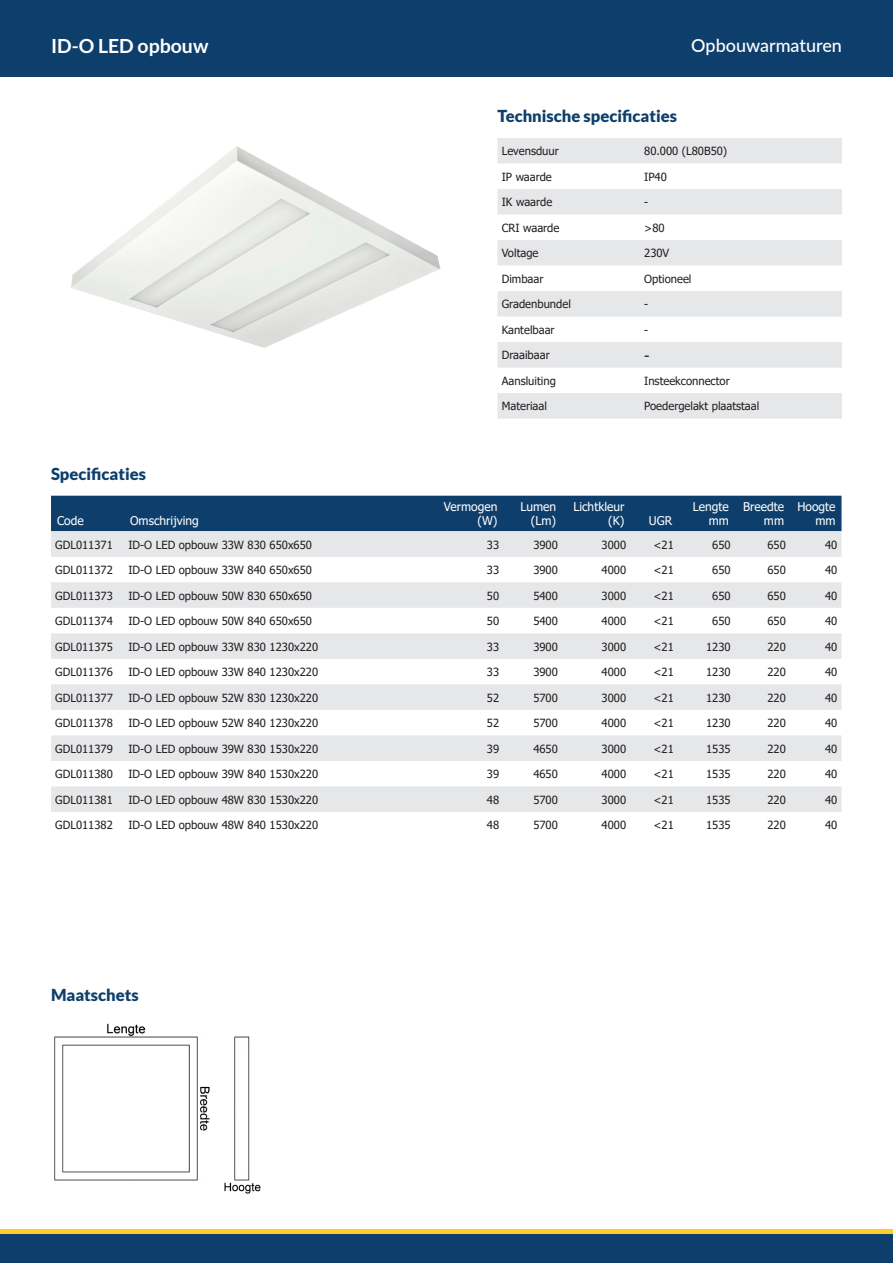
<style>
.page{position:relative;width:893px;height:1263px;background:#fff}
.page>*{position:absolute;margin:0;border:0;box-sizing:border-box;transform-origin:0 0}
.t1{font:700 19.5px "Lato";color:#fff}
.t2{font:500 18px "Lato";color:#fff}
.t3{font:900 16.5px "Lato";color:#0e3f6c}
.t4{font:15px "Tahoma";color:#231f20}
.t5{font:12px/14.4px "Tahoma";color:#fff;text-align:right}
.t6{font:11.25px "Tahoma";color:#231f20}
</style>
<div class="page">
<div style="left:0;top:1233px;width:893px;height:30px;background:#0e3f6c"></div>
<hr style="left:0;top:1229px;width:893px;height:4px;background:#fecd26">
<div style="left:0;top:0;width:893px;height:77px;background:#0e3f6c"></div>
<img style="left:71px;top:146px;width:369px;height:202px">
<div style="left:51px;top:496px;width:790px;height:35px;background:#0e3f6c"></div>
<svg style="left:51px;top:531px;width:790px;height:281px;fill:#e6e7e9"></svg>
<img style="left:54px;top:1023px;width:207px;height:171px">
<svg style="left:497px;top:138px;width:345px;height:281px;fill:#e6e7e9"></svg>
<h1 class="t1" style="left:51px;top:35px;width:159px">ID-O LED opbouw</h1>
<h2 class="t2" style="left:691px;top:32px;width:152px">Opbouwarmaturen</h2>
<h3 class="t3" style="left:51px;top:465px;width:97px">Specificaties</h3>
<p class="t5" style="left:57px;top:514px;width:28px">Code</p>
<p class="t5" style="left:130px;top:514px;width:70px">Omschrijving</p>
<h3 class="t3" style="left:497px;top:106px;width:181px">Technische specificaties</h3>
<p class="t6" style="left:502px;top:144px;width:59px">Levensduur</p>
<p class="t6" style="left:644px;top:144px;width:85px">80.000 (L80B50)</p>
<p class="t6" style="left:502px;top:169px;width:52px">IP waarde</p>
<p class="t6" style="left:644px;top:169px;width:24px">IP40</p>
<p class="t6" style="left:502px;top:195px;width:52px">IK waarde</p>
<p class="t6" style="left:644px;top:195px;width:6px">-</p>
<p class="t6" style="left:502px;top:220px;width:59px">CRI waarde</p>
<p class="t6" style="left:644px;top:220px;width:22px">&gt;80</p>
<p class="t6" style="left:502px;top:246px;width:38px">Voltage</p>
<p class="t6" style="left:644px;top:246px;width:27px">230V</p>
<p class="t6" style="left:502px;top:271px;width:43px">Dimbaar</p>
<p class="t6" style="left:644px;top:271px;width:49px">Optioneel</p>
<p class="t6" style="left:502px;top:297px;width:71px">Gradenbundel</p>
<p class="t6" style="left:644px;top:297px;width:6px">-</p>
<p class="t6" style="left:502px;top:322px;width:54px">Kantelbaar</p>
<p class="t6" style="left:644px;top:322px;width:6px">-</p>
<p class="t6" style="left:502px;top:348px;width:49px">Draaibaar</p>
<h3 class="t4" style="left:644px;top:345px;width:7px">-</h3>
<p class="t6" style="left:502px;top:373px;width:56px">Aansluiting</p>
<p class="t6" style="left:644px;top:373px;width:87px">Insteekconnector</p>
<p class="t6" style="left:502px;top:399px;width:47px">Materiaal</p>
<p class="t6" style="left:644px;top:399px;width:117px">Poedergelakt plaatstaal</p>
<p class="t5" style="left:444px;top:500px;width:55px">Vermogen (W)</p>
<p class="t5" style="left:520px;top:500px;width:37px">Lumen (Lm)</p>
<p class="t5" style="left:608px;top:500px;width:66px;text-align:left;text-indent:-35px">Lichtkleur<br>(K) UGR</p>
<p class="t5" style="left:693px;top:500px;width:37px">Lengte mm</p>
<p class="t5" style="left:743px;top:500px;width:42px">Breedte mm</p>
<p class="t5" style="left:797px;top:500px;width:40px">Hoogte mm</p>
<p class="t6" style="left:55px;top:537px;width:59px">GDL011371</p>
<p class="t6" style="left:128px;top:537px;width:185px">ID-O LED opbouw 33W 830 650x650</p>
<p class="t6" style="left:487px;top:537px;width:14px">33</p>
<p class="t6" style="left:533px;top:537px;width:26px">3900</p>
<p class="t6" style="left:602px;top:537px;width:26px">3000</p>
<p class="t6" style="left:653px;top:537px;width:22px">&lt;21</p>
<p class="t6" style="left:712px;top:537px;width:20px">650</p>
<p class="t6" style="left:767px;top:537px;width:20px">650</p>
<p class="t6" style="left:825px;top:537px;width:14px">40</p>
<p class="t6" style="left:55px;top:562px;width:59px">GDL011372</p>
<p class="t6" style="left:128px;top:562px;width:185px">ID-O LED opbouw 33W 840 650x650</p>
<p class="t6" style="left:487px;top:562px;width:14px">33</p>
<p class="t6" style="left:533px;top:562px;width:26px">3900</p>
<p class="t6" style="left:602px;top:562px;width:26px">4000</p>
<p class="t6" style="left:653px;top:562px;width:22px">&lt;21</p>
<p class="t6" style="left:712px;top:562px;width:20px">650</p>
<p class="t6" style="left:767px;top:562px;width:20px">650</p>
<p class="t6" style="left:825px;top:562px;width:14px">40</p>
<p class="t6" style="left:55px;top:588px;width:59px">GDL011373</p>
<p class="t6" style="left:128px;top:588px;width:185px">ID-O LED opbouw 50W 830 650x650</p>
<p class="t6" style="left:487px;top:588px;width:14px">50</p>
<p class="t6" style="left:533px;top:588px;width:26px">5400</p>
<p class="t6" style="left:602px;top:588px;width:26px">3000</p>
<p class="t6" style="left:653px;top:588px;width:22px">&lt;21</p>
<p class="t6" style="left:712px;top:588px;width:20px">650</p>
<p class="t6" style="left:767px;top:588px;width:20px">650</p>
<p class="t6" style="left:825px;top:588px;width:14px">40</p>
<p class="t6" style="left:55px;top:613px;width:59px">GDL011374</p>
<p class="t6" style="left:128px;top:613px;width:185px">ID-O LED opbouw 50W 840 650x650</p>
<p class="t6" style="left:487px;top:613px;width:14px">50</p>
<p class="t6" style="left:533px;top:613px;width:26px">5400</p>
<p class="t6" style="left:602px;top:613px;width:26px">4000</p>
<p class="t6" style="left:653px;top:613px;width:22px">&lt;21</p>
<p class="t6" style="left:712px;top:613px;width:20px">650</p>
<p class="t6" style="left:767px;top:613px;width:20px">650</p>
<p class="t6" style="left:825px;top:613px;width:14px">40</p>
<p class="t6" style="left:55px;top:639px;width:59px">GDL011375</p>
<p class="t6" style="left:128px;top:639px;width:191px">ID-O LED opbouw 33W 830 1230x220</p>
<p class="t6" style="left:487px;top:639px;width:14px">33</p>
<p class="t6" style="left:533px;top:639px;width:26px">3900</p>
<p class="t6" style="left:602px;top:639px;width:26px">3000</p>
<p class="t6" style="left:653px;top:639px;width:22px">&lt;21</p>
<p class="t6" style="left:706px;top:639px;width:26px">1230</p>
<p class="t6" style="left:767px;top:639px;width:20px">220</p>
<p class="t6" style="left:825px;top:639px;width:14px">40</p>
<p class="t6" style="left:55px;top:664px;width:59px">GDL011376</p>
<p class="t6" style="left:128px;top:664px;width:191px">ID-O LED opbouw 33W 840 1230x220</p>
<p class="t6" style="left:487px;top:664px;width:14px">33</p>
<p class="t6" style="left:533px;top:664px;width:26px">3900</p>
<p class="t6" style="left:602px;top:664px;width:26px">4000</p>
<p class="t6" style="left:653px;top:664px;width:22px">&lt;21</p>
<p class="t6" style="left:706px;top:664px;width:26px">1230</p>
<p class="t6" style="left:767px;top:664px;width:20px">220</p>
<p class="t6" style="left:825px;top:664px;width:14px">40</p>
<p class="t6" style="left:55px;top:690px;width:59px">GDL011377</p>
<p class="t6" style="left:128px;top:690px;width:191px">ID-O LED opbouw 52W 830 1230x220</p>
<p class="t6" style="left:487px;top:690px;width:14px">52</p>
<p class="t6" style="left:533px;top:690px;width:26px">5700</p>
<p class="t6" style="left:602px;top:690px;width:26px">3000</p>
<p class="t6" style="left:653px;top:690px;width:22px">&lt;21</p>
<p class="t6" style="left:706px;top:690px;width:26px">1230</p>
<p class="t6" style="left:767px;top:690px;width:20px">220</p>
<p class="t6" style="left:825px;top:690px;width:14px">40</p>
<p class="t6" style="left:55px;top:715px;width:59px">GDL011378</p>
<p class="t6" style="left:128px;top:715px;width:191px">ID-O LED opbouw 52W 840 1230x220</p>
<p class="t6" style="left:487px;top:715px;width:14px">52</p>
<p class="t6" style="left:533px;top:715px;width:26px">5700</p>
<p class="t6" style="left:602px;top:715px;width:26px">4000</p>
<p class="t6" style="left:653px;top:715px;width:22px">&lt;21</p>
<p class="t6" style="left:706px;top:715px;width:26px">1230</p>
<p class="t6" style="left:767px;top:715px;width:20px">220</p>
<p class="t6" style="left:825px;top:715px;width:14px">40</p>
<p class="t6" style="left:55px;top:741px;width:59px">GDL011379</p>
<p class="t6" style="left:128px;top:741px;width:191px">ID-O LED opbouw 39W 830 1530x220</p>
<p class="t6" style="left:487px;top:741px;width:14px">39</p>
<p class="t6" style="left:533px;top:741px;width:26px">4650</p>
<p class="t6" style="left:602px;top:741px;width:26px">3000</p>
<p class="t6" style="left:653px;top:741px;width:22px">&lt;21</p>
<p class="t6" style="left:706px;top:741px;width:26px">1535</p>
<p class="t6" style="left:767px;top:741px;width:20px">220</p>
<p class="t6" style="left:825px;top:741px;width:14px">40</p>
<p class="t6" style="left:55px;top:766px;width:59px">GDL011380</p>
<p class="t6" style="left:128px;top:766px;width:191px">ID-O LED opbouw 39W 840 1530x220</p>
<p class="t6" style="left:487px;top:766px;width:14px">39</p>
<p class="t6" style="left:533px;top:766px;width:26px">4650</p>
<p class="t6" style="left:602px;top:766px;width:26px">4000</p>
<p class="t6" style="left:653px;top:766px;width:22px">&lt;21</p>
<p class="t6" style="left:706px;top:766px;width:26px">1535</p>
<p class="t6" style="left:767px;top:766px;width:20px">220</p>
<p class="t6" style="left:825px;top:766px;width:14px">40</p>
<p class="t6" style="left:55px;top:792px;width:59px">GDL011381</p>
<p class="t6" style="left:128px;top:792px;width:191px">ID-O LED opbouw 48W 830 1530x220</p>
<p class="t6" style="left:487px;top:792px;width:14px">48</p>
<p class="t6" style="left:533px;top:792px;width:26px">5700</p>
<p class="t6" style="left:602px;top:792px;width:26px">3000</p>
<p class="t6" style="left:653px;top:792px;width:22px">&lt;21</p>
<p class="t6" style="left:706px;top:792px;width:26px">1535</p>
<p class="t6" style="left:767px;top:792px;width:20px">220</p>
<p class="t6" style="left:825px;top:792px;width:14px">40</p>
<p class="t6" style="left:55px;top:817px;width:59px">GDL011382</p>
<p class="t6" style="left:128px;top:817px;width:191px">ID-O LED opbouw 48W 840 1530x220</p>
<p class="t6" style="left:487px;top:817px;width:14px">48</p>
<p class="t6" style="left:533px;top:817px;width:26px">5700</p>
<p class="t6" style="left:602px;top:817px;width:26px">4000</p>
<p class="t6" style="left:653px;top:817px;width:22px">&lt;21</p>
<p class="t6" style="left:706px;top:817px;width:26px">1535</p>
<p class="t6" style="left:767px;top:817px;width:20px">220</p>
<p class="t6" style="left:825px;top:817px;width:14px">40</p>
<h3 class="t3" style="left:51px;top:985px;width:89px">Maatschets</h3>
</div>
